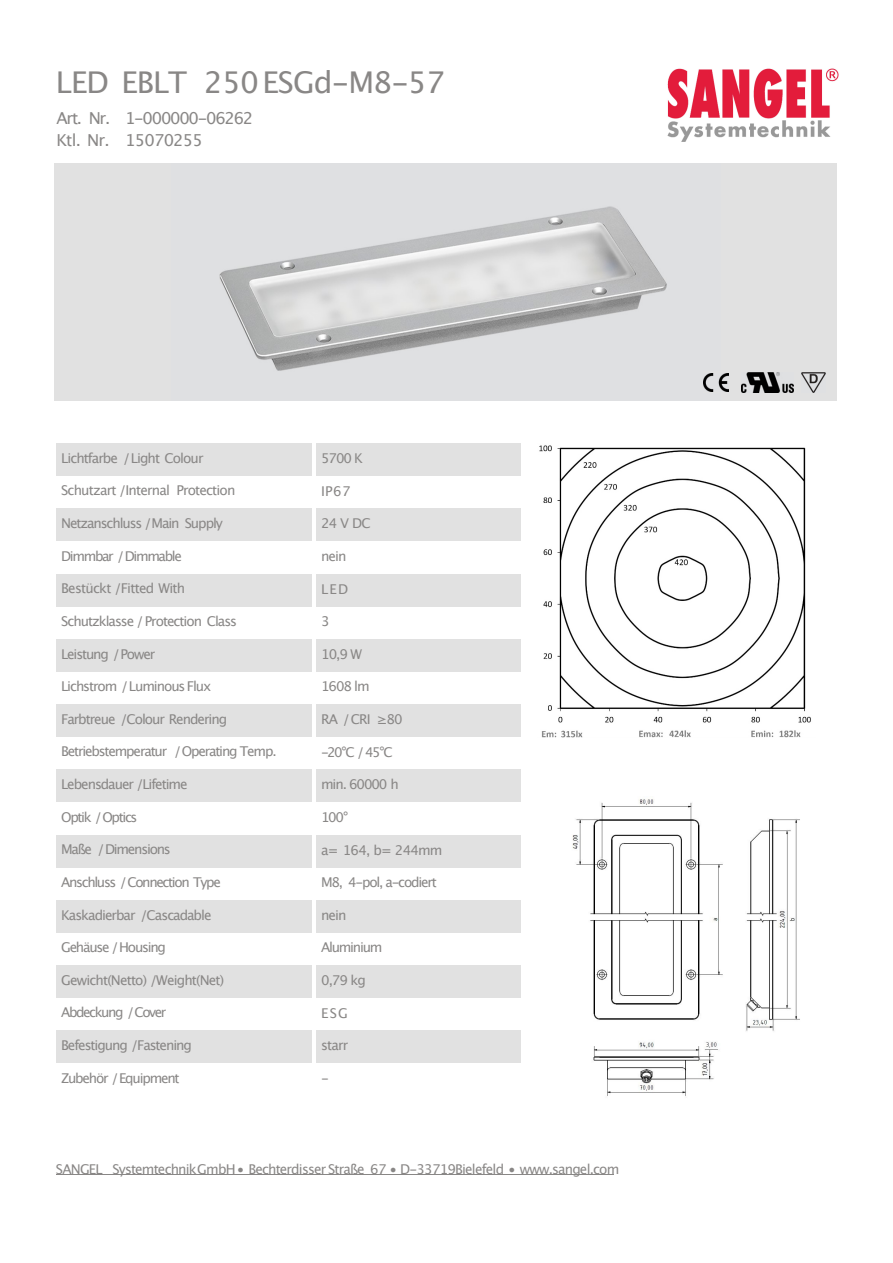
<style>
.page{position:relative;width:893px;height:1263px;background:#fff}
.page>*{position:absolute;margin:0;border:0;box-sizing:border-box;transform-origin:0 0}
.t1{font:30px "Lucida Grande";letter-spacing:-.03em;color:#898786}
.t2{font:16.5px/21.5px "Lucida Grande";letter-spacing:-.075em;color:#898786}
.t3{font:13.5px "Lucida Grande";letter-spacing:-.08em;color:#898786}
.t4{font:13.5px "Lucida Grande";letter-spacing:-.06em;color:#898786}
.t5{font:13.5px "Lucida Grande";letter-spacing:-.1em;color:#898786}
.t6{font:13.5px "Lucida Grande";letter-spacing:-.055em;color:#898786}
.t7{font:13.5px "Lucida Grande";letter-spacing:-.105em;color:#898786}
</style>
<div class="page">
<img style="left:539px;top:445px;width:272px;height:293px">
<img style="left:572px;top:799px;width:228px;height:297px">
<div style="left:55px;top:163px;width:782px;height:238px;background:#e1e1e1"></div>
<img style="left:219px;top:206px;width:448px;height:165px">
<div style="left:56px;top:1030px;width:256px;height:33px;background:#e1e1e1"></div>
<div style="left:316px;top:1031px;width:205px;height:32px;background:#e1e1e1"></div>
<div style="left:56px;top:900px;width:256px;height:33px;background:#e1e1e1"></div>
<div style="left:316px;top:900px;width:205px;height:32px;background:#e1e1e1"></div>
<div style="left:56px;top:965px;width:256px;height:33px;background:#e1e1e1"></div>
<div style="left:316px;top:965px;width:205px;height:33px;background:#e1e1e1"></div>
<div style="left:56px;top:704px;width:256px;height:33px;background:#e1e1e1"></div>
<div style="left:316px;top:704px;width:205px;height:33px;background:#e1e1e1"></div>
<div style="left:56px;top:574px;width:256px;height:32px;background:#e1e1e1"></div>
<div style="left:316px;top:574px;width:205px;height:32px;background:#e1e1e1"></div>
<div style="left:56px;top:769px;width:256px;height:33px;background:#e1e1e1"></div>
<div style="left:316px;top:770px;width:205px;height:32px;background:#e1e1e1"></div>
<div style="left:56px;top:508px;width:256px;height:33px;background:#e1e1e1"></div>
<div style="left:316px;top:509px;width:205px;height:32px;background:#e1e1e1"></div>
<div style="left:56px;top:443px;width:256px;height:33px;background:#e1e1e1"></div>
<div style="left:316px;top:443px;width:205px;height:33px;background:#e1e1e1"></div>
<img style="left:667px;top:68px;width:172px;height:74px">
<img style="left:802px;top:372px;width:23px;height:21px">
<svg style="left:741px;top:392px;width:52px;height:1px"></svg>
<img style="left:741px;top:372px;width:52px;height:20px">
<svg style="left:708px;top:391px;width:21px;height:1px"></svg>
<img style="left:703px;top:373px;width:26px;height:18px">
<div style="left:56px;top:835px;width:256px;height:32px;background:#e1e1e1"></div>
<div style="left:316px;top:835px;width:205px;height:32px;background:#e1e1e1"></div>
<hr style="left:56px;top:1174px;width:557px;height:1px;background:#898786">
<div style="left:56px;top:639px;width:256px;height:33px;background:#e1e1e1"></div>
<div style="left:316px;top:639px;width:205px;height:32px;background:#e1e1e1"></div>
<h1 class="t1" style="left:56px;top:70px;width:390px">LED EBLT 250ESGd-M8-57</h1>
<p class="t2" style="left:56px;top:109px;width:199px">Art. Nr. 1-000000-06262<br>Ktl. Nr. 15070255</p>
<p class="t3" style="left:61px;top:452px;width:144px">Lichtfarbe /Light Colour</p>
<p class="t3" style="left:321px;top:452px;width:43px">5700 K</p>
<p class="t4" style="left:61px;top:485px;width:176px">Schutzart /Internal Protection</p>
<p class="t3" style="left:321px;top:485px;width:31px">IP67</p>
<p class="t3" style="left:61px;top:517px;width:163px">Netzanschluss /Main Supply</p>
<p class="t3" style="left:321px;top:518px;width:51px">24 V DC</p>
<p class="t5" style="left:61px;top:550px;width:122px">Dimmbar /Dimmable</p>
<p class="t3" style="left:321px;top:550px;width:27px">nein</p>
<p class="t6" style="left:61px;top:583px;width:126px">Bestückt /Fitted With</p>
<p class="t3" style="left:321px;top:583px;width:29px">LED</p>
<p class="t3" style="left:61px;top:615px;width:177px">Schutzklasse / Protection Class</p>
<p class="t3" style="left:321px;top:615px;width:10px">3</p>
<p class="t3" style="left:61px;top:648px;width:96px">Leistung /Power</p>
<p class="t3" style="left:321px;top:648px;width:43px">10,9 W</p>
<p class="t3" style="left:61px;top:681px;width:152px">Lichstrom /Luminous Flux</p>
<p class="t3" style="left:321px;top:681px;width:50px">1608 lm</p>
<p class="t3" style="left:61px;top:713px;width:168px">Farbtreue /Colour Rendering</p>
<p class="t3" style="left:321px;top:713px;width:83px">RA /CRI ≥80</p>
<p class="t3" style="left:61px;top:746px;width:217px">Betriebstemperatur /Operating Temp.</p>
<p class="t3" style="left:321px;top:746px;width:73px">-20°C / 45°C</p>
<p class="t3" style="left:61px;top:778px;width:128px">Lebensdauer /Lifetime</p>
<p class="t3" style="left:321px;top:779px;width:79px">min. 60000 h</p>
<p class="t5" style="left:61px;top:811px;width:78px">Optik /Optics</p>
<p class="t3" style="left:321px;top:811px;width:29px">100°</p>
<p class="t3" style="left:61px;top:844px;width:111px">Maße /Dimensions</p>
<p class="t4" style="left:321px;top:844px;width:123px">a= 164, b= 244mm</p>
<p class="t5" style="left:61px;top:876px;width:161px">Anschluss /Connection Type</p>
<p class="t3" style="left:321px;top:876px;width:117px">M8, 4-pol, a-codiert</p>
<p class="t3" style="left:61px;top:909px;width:152px">Kaskadierbar /Cascadable</p>
<p class="t3" style="left:321px;top:909px;width:27px">nein</p>
<p class="t3" style="left:61px;top:942px;width:106px">Gehäuse /Housing</p>
<p class="t3" style="left:321px;top:942px;width:63px">Aluminium</p>
<p class="t4" style="left:61px;top:974px;width:165px">Gewicht(Netto) /Weight(Net)</p>
<p class="t3" style="left:321px;top:974px;width:46px">0,79 kg</p>
<p class="t7" style="left:61px;top:1007px;width:107px">Abdeckung /Cover</p>
<p class="t3" style="left:321px;top:1007px;width:28px">ESG</p>
<p class="t3" style="left:61px;top:1039px;width:132px">Befestigung /Fastening</p>
<p class="t3" style="left:321px;top:1040px;width:29px">starr</p>
<p class="t3" style="left:61px;top:1072px;width:120px">Zubehör /Equipment</p>
<p class="t3" style="left:321px;top:1072px;width:9px">-</p>
<p class="t4" style="left:56px;top:1163px;width:565px">SANGEL SystemtechnikGmbH• Bechterdisser Straße 67 • D-33719Bielefeld • www.sangel.com</p>
</div>
